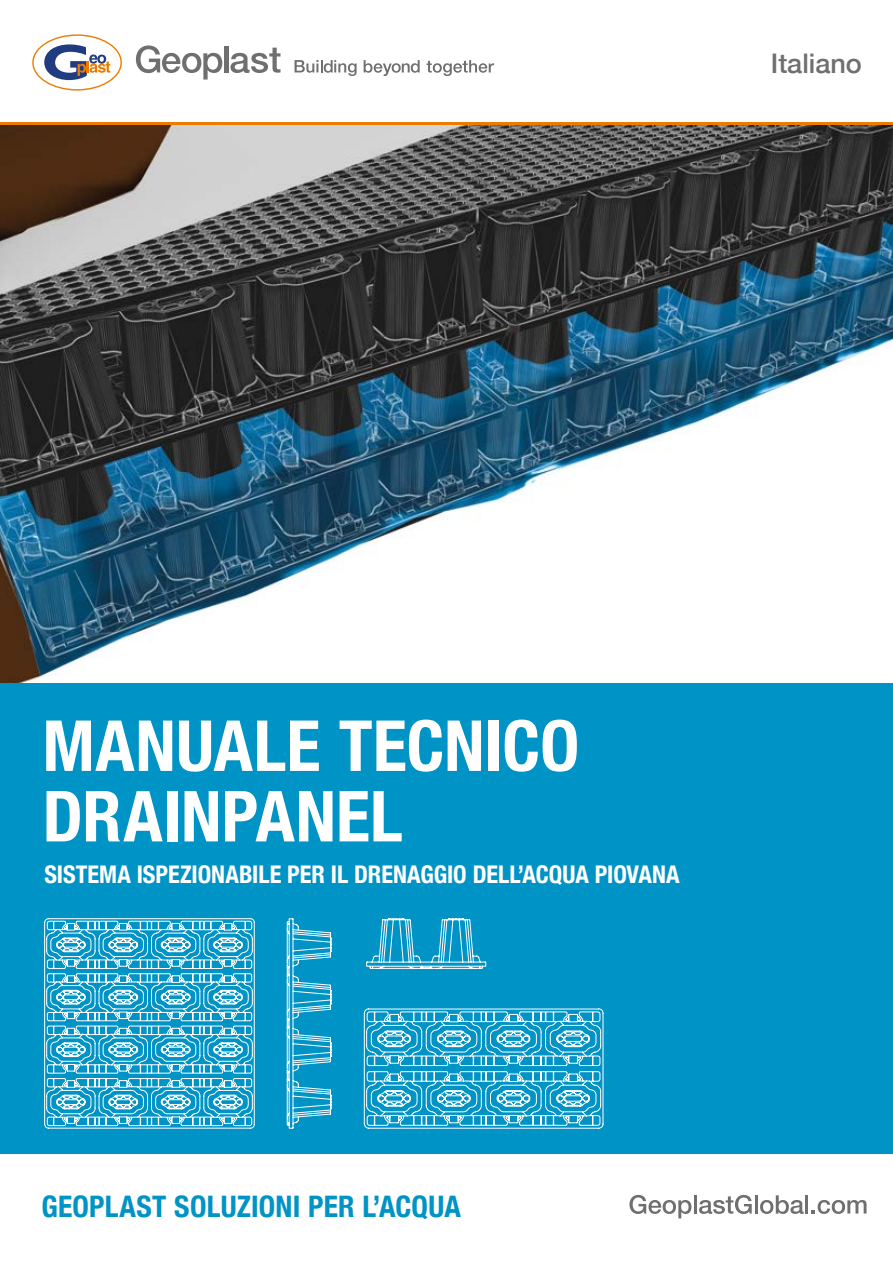
<style>
.page{position:relative;width:893px;height:1263px;background:#fff}
.page>*{position:absolute;margin:0;border:0;box-sizing:border-box;transform-origin:0 0}
.t1{font:700 condensed 70.5px/70.5px "Helvetica Neue";color:#fff}
.t2{font:700 condensed 29.7px "Helvetica Neue";letter-spacing:.005em;color:#0093c5}
.t3{font:500 27px "Helvetica Neue";color:#706f6f}
.t4{font:700 condensed 24.3px "Helvetica Neue";color:#fff}
</style>
<div class="page">
<img style="left:0;top:124px;width:893px;height:559px">
<hr style="left:0;top:122px;width:893px;height:2px;background:#ec7c01">
<div style="left:0;top:683px;width:893px;height:470px;background:#0093c5"></div>
<svg style="left:44px;top:918px;width:211px;height:210px"></svg>
<svg style="left:287px;top:918px;width:45px;height:210px"></svg>
<svg style="left:366px;top:918px;width:120px;height:51px"></svg>
<svg style="left:364px;top:1008px;width:239px;height:120px"></svg>
<svg style="left:629px;top:1195px;width:62px;height:23px"></svg>
<hr style="left:694px;top:1195px;width:3px;height:18px;background:#706f6f">
<svg style="left:699px;top:1195px;width:53px;height:19px"></svg>
<hr style="left:755px;top:1195px;width:3px;height:18px;background:#706f6f">
<svg style="left:760px;top:1195px;width:44px;height:19px"></svg>
<hr style="left:805px;top:1195px;width:3px;height:18px;background:#706f6f">
<svg style="left:811px;top:1200px;width:55px;height:14px"></svg>
<svg style="left:32px;top:34px;width:90px;height:57px"></svg>
<svg style="left:136px;top:45px;width:86px;height:35px"></svg>
<div style="left:224px;top:46px;width:5px;height:26px;background:#706f6f"></div>
<svg style="left:230px;top:48px;width:51px;height:25px"></svg>
<svg style="left:295px;top:60px;width:62px;height:16px"></svg>
<svg style="left:364px;top:60px;width:56px;height:16px"></svg>
<svg style="left:427px;top:60px;width:67px;height:16px"></svg>
<p class="t3" style="left:771px;top:42px;width:93px">Italiano</p>
<h1 class="t1" style="left:43px;top:706px;width:538px">MANUALE TECNICO<br>DRAINPANEL</h1>
<p class="t4" style="left:44px;top:854px;width:637px">SISTEMA ISPEZIONABILE PER IL DRENAGGIO DELL’ACQUA PIOVANA</p>
<p class="t2" style="left:41px;top:1181px;width:421px">GEOPLAST SOLUZIONI PER L’ACQUA</p>
</div>
